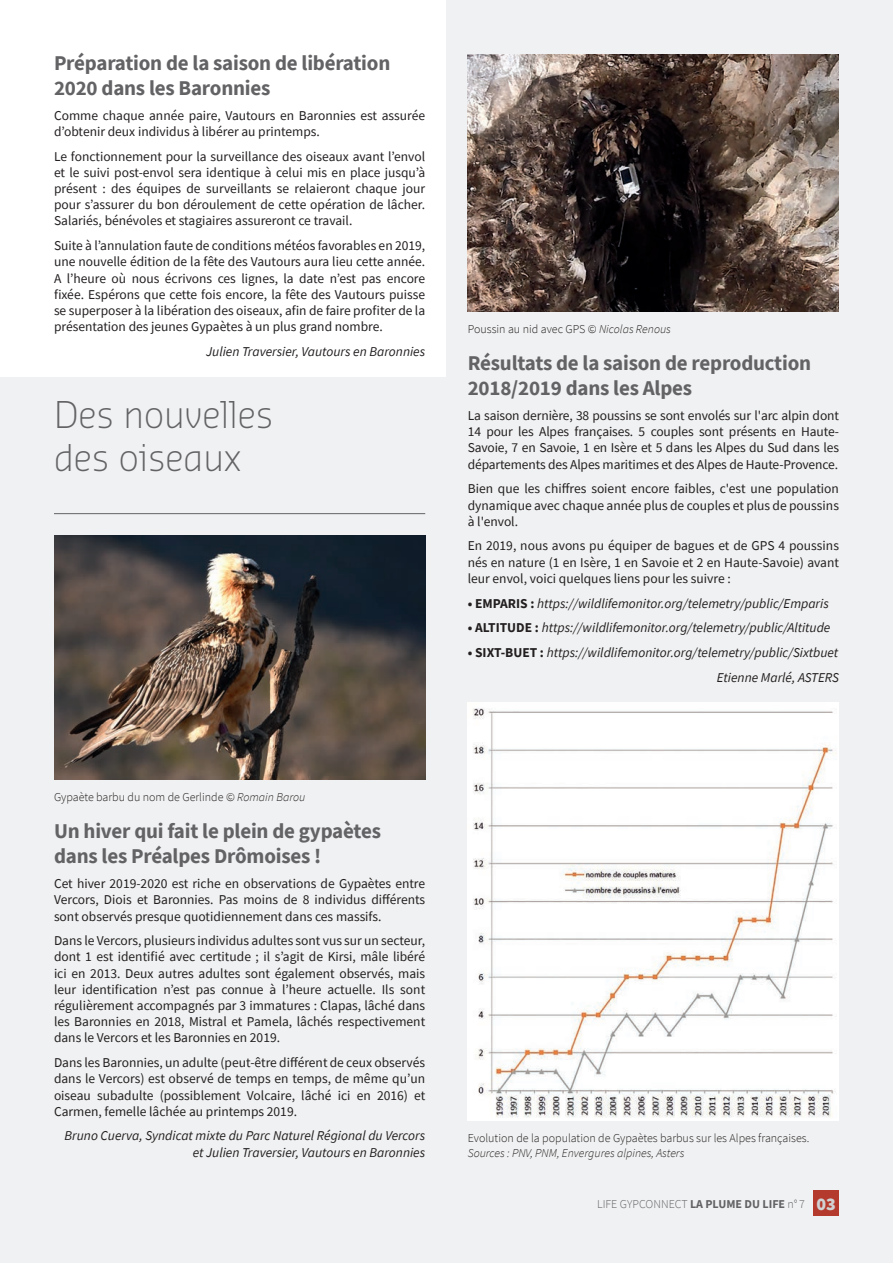
<style>
.page{position:relative;width:893px;height:1263px;background:#fff}
.page>*{position:absolute;margin:0;border:0;box-sizing:border-box;transform-origin:0 0}
.t1{font:300 36px/43.2px "Sansa Pro";color:#636366}
.t2{font:700 21px/25.2px "Source Sans Pro";letter-spacing:-.01em;color:#636366}
.t3{font:13.5px/16.2px "Source Sans Pro";color:#231f20;text-align:justify}
.t4{font:italic 13.5px/16.2px "Source Sans Pro";color:#231f20;text-align:right}
.t5{font:300 12px "Source Sans Pro";color:#231f20}
.t6{font:italic 300 12px "Source Sans Pro";color:#231f20}
.t7{font:300 12px "Source Sans Pro";color:#636366}
.s1{font-style:italic}
.s2{font-weight:700;font-style:normal}
.s3{font-weight:700}
.s4{font-weight:900;font-size:18px;color:#d1d2d4}
</style>
<div class="page">
<div style="left:446px;top:0;width:447px;height:1263px;background:#f0f1f2"></div>
<img style="left:468px;top:703px;width:371px;height:417px">
<div style="left:813px;top:1190px;width:26px;height:26px;background:#b53a2e"></div>
<div style="left:0;top:377px;width:459px;height:886px;background:#f0f1f2"></div>
<hr style="left:54px;top:513px;width:371px;height:1px;background:#636366">
<img style="left:54px;top:535px;width:371px;height:245px">
<img style="left:468px;top:54px;width:371px;height:257px">
<h2 class="t2" style="left:54px;top:50px;width:338px">Préparation de la saison de libération<br>2020 dans les Baronnies</h2>
<p class="t3" style="left:54px;top:107px;width:373px">Comme chaque année paire, Vautours en Baronnies est assurée d’obtenir deux individus à libérer au printemps.</p>
<p class="t3" style="left:54px;top:148px;width:373px">Le fonctionnement pour la surveillance des oiseaux avant l’envol et le suivi post-envol sera identique à celui mis en place jusqu’à présent : des équipes de surveillants se relaieront chaque jour pour s’assurer du bon déroulement de cette opération de lâcher.<br>Salariés, bénévoles et stagiaires assureront ce travail.</p>
<p class="t3" style="left:54px;top:237px;width:373px">Suite à l’annulation faute de conditions météos favorables en 2019, une nouvelle édition de la fête des Vautours aura lieu cette année.<br>A l’heure où nous écrivons ces lignes, la date n’est pas encore fixée. Espérons que cette fois encore, la fête des Vautours puisse se superposer à la libération des oiseaux, afin de faire profiter de la présentation des jeunes Gypaètes à un plus grand nombre.</p>
<p class="t4" style="left:206px;top:343px;width:221px">Julien Traversier, Vautours en Baronnies</p>
<h1 class="t1" style="left:54px;top:391px;width:221px">Des nouvelles des oiseaux</h1>
<p class="t5" style="left:468px;top:322px;width:205px">Poussin au nid avec GPS © <span class="s1">Nicolas Renous</span></p>
<h2 class="t2" style="left:468px;top:350px;width:345px">Résultats de la saison de reproduction<br>2018/2019 dans les Alpes</h2>
<p class="t3" style="left:468px;top:407px;width:373px">La saison dernière, 38 poussins se sont envolés sur l'arc alpin dont 14 pour les Alpes françaises. 5 couples sont présents en Haute-Savoie, 7 en Savoie, 1 en Isère et 5 dans les Alpes du Sud dans les départements des Alpes maritimes et des Alpes de Haute-Provence.</p>
<p class="t3" style="left:468px;top:481px;width:373px">Bien que les chiffres soient encore faibles, c'est une population dynamique avec chaque année plus de couples et plus de poussins à l'envol.</p>
<p class="t3" style="left:468px;top:538px;width:373px">En 2019, nous avons pu équiper de bagues et de GPS 4 poussins nés en nature (1 en Isère, 1 en Savoie et 2 en Haute-Savoie) avant leur envol, voici quelques liens pour les suivre :</p>
<p class="t4" style="left:468px;top:595px;width:363px"><span class="s2">• EMPARIS :</span> https://wildlifemonitor.org/telemetry/public/Emparis</p>
<p class="t4" style="left:468px;top:619px;width:364px"><span class="s2">• ALTITUDE :</span> https://wildlifemonitor.org/telemetry/public/Altitude</p>
<p class="t4" style="left:468px;top:640px;width:373px;line-height:24.8px"><span class="s2">• SIXT-BUET :</span> https://wildlifemonitor.org/telemetry/public/Sixtbuet<br>Etienne Marlé, ASTERS</p>
<p class="t5" style="left:54px;top:790px;width:253px">Gypaète barbu du nom de Gerlinde © <span class="s1">Romain Barou</span></p>
<h2 class="t2" style="left:54px;top:818px;width:328px">Un hiver qui fait le plein de gypaètes dans les Préalpes Drômoises !</h2>
<p class="t3" style="left:54px;top:875px;width:373px">Cet hiver 2019-2020 est riche en observations de Gypaètes entre Vercors, Diois et Baronnies. Pas moins de 8 individus différents sont observés presque quotidiennement dans ces massifs.</p>
<p class="t3" style="left:54px;top:932px;width:373px">Dans le Vercors, plusieurs individus adultes sont vus sur un secteur, dont 1 est identifié avec certitude ; il s’agit de Kirsi, mâle libéré ici en 2013. Deux autres adultes sont également observés, mais leur identification n’est pas connue à l’heure actuelle. Ils sont régulièrement accompagnés par 3 immatures : Clapas, lâché dans les Baronnies en 2018, Mistral et Pamela, lâchés respectivement dans le Vercors et les Baronnies en 2019.</p>
<p class="t3" style="left:54px;top:1054px;width:373px">Dans les Baronnies, un adulte (peut-être différent de ceux observés dans le Vercors) est observé de temps en temps, de même qu’un oiseau subadulte (possiblement Volcaire, lâché ici en 2016) et Carmen, femelle lâchée au printemps 2019.</p>
<p class="t4" style="left:64px;top:1128px;width:362px">Bruno Cuerva, Syndicat mixte du Parc Naturel Régional du Vercors et Julien Traversier, Vautours en Baronnies</p>
<p class="t5" style="left:468px;top:1131px;width:343px">Evolution de la population de Gypaètes barbus sur les Alpes françaises.</p>
<p class="t6" style="left:468px;top:1145px;width:218px">Sources : PNV, PNM, Envergures alpines, Asters</p>
<p class="t7" style="left:597px;top:1197px;width:240px">LIFE GYPCONNECT <span class="s3">LA PLUME DU LIFE</span> n° 7 <span class="s4">03</span></p>
</div>
